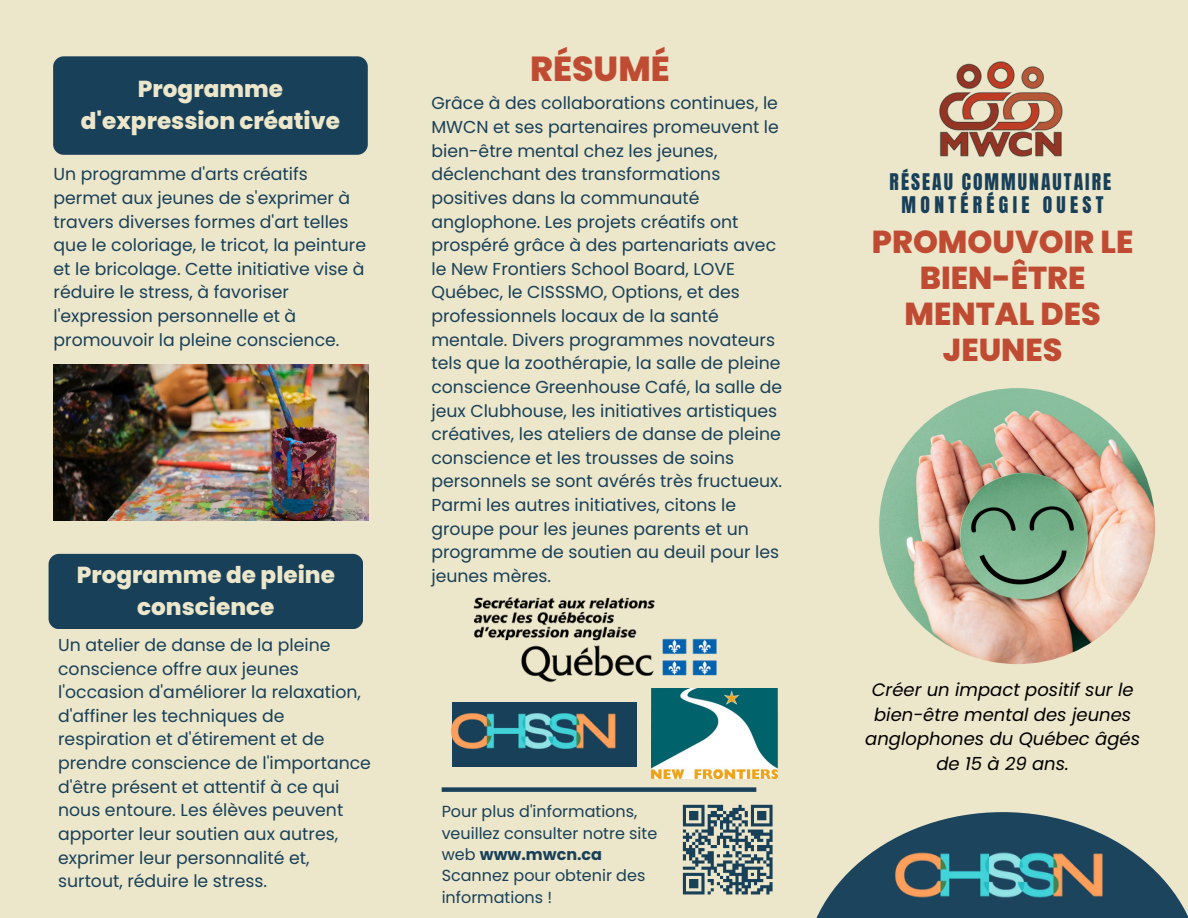
<style>
.page{position:relative;width:1188px;height:918px;background:#ece6ca}
.page>*{position:absolute;margin:0;border:0;box-sizing:border-box;transform-origin:0 0}
.t1{font:800 34.65px "Poppins";color:#c04b33}
.t2{font:800 31.65px/36px "Poppins";color:#c04b33;text-align:center}
.t3{font:800 23.1px/31.8px "Poppins";color:#ece6ca;text-align:center}
.t4{font:19.5px "Anton";letter-spacing:.105em;color:#184059}
.t5{font:19.5px "Anton";letter-spacing:.22em;color:#184059}
.t6{font:italic 18px/24.8px "Poppins";color:#000;text-align:center}
.t7{font:17.25px/23.7px "Poppins";color:#184059}
.t8{font:16.05px/21.3px "Poppins";color:#184059}
.s1{font-weight:700}
</style>
<div class="page">
<svg style="left:816px;top:812px;width:372px;height:106px"></svg>
<img style="left:939px;top:61px;width:124px;height:96px">
<img style="left:871px;top:829px;width:260px;height:89px">
<img style="left:652px;top:688px;width:126px;height:90px">
<img style="left:451px;top:702px;width:186px;height:65px">
<img style="left:474px;top:597px;width:243px;height:86px">
<img style="left:879px;top:388px;width:276px;height:276px;border-radius:50%">
<div style="left:442px;top:787px;width:314px;height:5px;background:#184059"></div>
<div style="left:53px;top:56px;width:315px;height:99px;background:#184059;border-radius:10px"></div>
<img style="left:53px;top:365px;width:315px;height:155px">
<svg style="left:682px;top:804px;width:91px;height:91px"></svg>
<div style="left:49px;top:554px;width:314px;height:75px;background:#184059;border-radius:10px"></div>
<h3 class="t1" style="left:530px;top:44px;width:141px">RÉSUMÉ</h3>
<p class="t3" style="left:81px;top:73px;width:261px">Programme d'expression créative</p>
<p class="t7" style="left:54px;top:162px;width:314px">Un programme d'arts créatifs permet aux jeunes de s'exprimer à travers diverses formes d'art telles que le coloriage, le tricot, la peinture et le bricolage. Cette initiative vise à réduire le stress, à favoriser l'expression personnelle et à promouvoir la pleine conscience.</p>
<p class="t4" style="left:890px;top:168px;width:223px">RÉSEAU COMMUNAUTAIRE</p>
<h3 class="t7" style="left:431px;top:92px;width:352px">Grâce à des collaborations continues, le MWCN et ses partenaires promeuvent le bien-être mental chez les jeunes, déclenchant des transformations positives dans la communauté anglophone. Les projets créatifs ont prospéré grâce à des partenariats avec le New Frontiers School Board, LOVE Québec, le CISSSMO, Options, et des professionnels locaux de la santé mentale. Divers programmes novateurs tels que la zoothérapie, la salle de pleine conscience Greenhouse Café, la salle de jeux Clubhouse, les initiatives artistiques créatives, les ateliers de danse de pleine conscience et les trousses de soins personnels se sont avérés très fructueux.<br>Parmi les autres initiatives, citons le groupe pour les jeunes parents et un programme de soutien au deuil pour les jeunes mères.</h3>
<p class="t5" style="left:902px;top:190px;width:203px">MONTÉRÉGIE OUEST</p>
<p class="t2" style="left:872px;top:224px;width:263px">PROMOUVOIR LE<br>BIEN-ÊTRE<br>MENTAL DES<br>JEUNES</p>
<p class="t3" style="left:77px;top:559px;width:260px">Programme de pleine conscience</p>
<p class="t7" style="left:58px;top:633px;width:314px">Un atelier de danse de la pleine conscience offre aux jeunes l'occasion d'améliorer la relaxation, d'affiner les techniques de respiration et d'étirement et de prendre conscience de l'importance d'être présent et attentif à ce qui nous entoure. Les élèves peuvent apporter leur soutien aux autres, exprimer leur personnalité et, surtout, réduire le stress.</p>
<h1 class="t6" style="left:865px;top:677px;width:276px">Créer un impact positif sur le bien-être mental des jeunes anglophones du Québec âgés de 15 à 29 ans.</h1>
<p class="t8" style="left:442px;top:801px;width:217px">Pour plus d'informations, veuillez consulter notre site web <span class="s1">www.mwcn.ca</span></p>
<h4 class="t8" style="left:442px;top:865px;width:205px">Scannez pour obtenir des informations !</h4>
</div>
